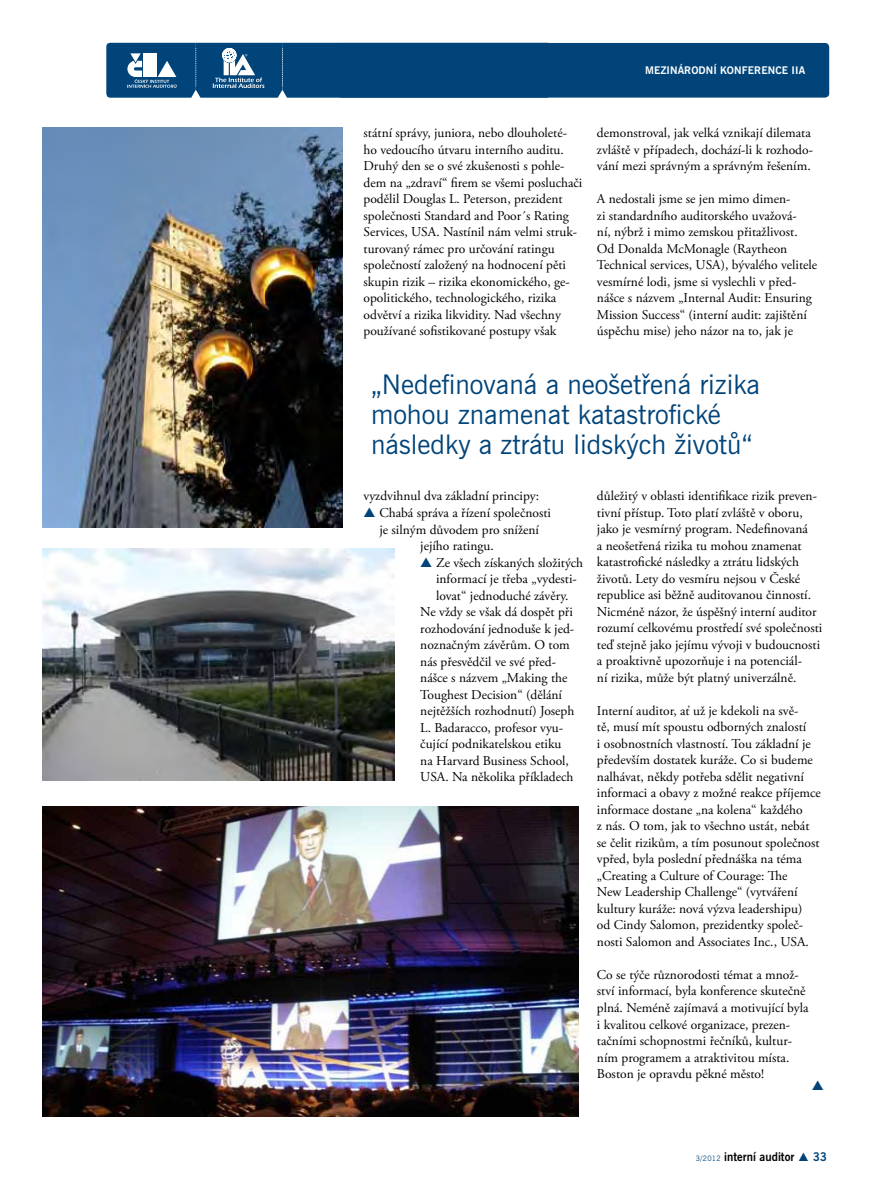
<style>
.page{position:relative;width:893px;height:1191px;background:#fff}
.page>*{position:absolute;margin:0;border:0;box-sizing:border-box;transform-origin:0 0}
.t1{font:27px/30px "News Gothic BT";color:#00447a}
.t2{font:13.5px/16.5px "Adobe Garamond Pro";color:#000}
.t3{font:12px "News Gothic Bd BT";letter-spacing:.005em;color:#000;scale:.95 1}
.t4{font:10.5px "News Gothic Bd BT";letter-spacing:.01em;color:#fff}
.s1{color:#00447a}
.s2{font-family:"News Gothic BT";font-size:7.5px;color:#00447a}
</style>
<div class="page">
<img style="left:43px;top:548px;width:352px;height:233px">
<img style="left:43px;top:128px;width:299px;height:399px">
<img style="left:43px;top:806px;width:535px;height:310px">
<svg style="left:106px;top:43px;width:233px;height:55px;background:#205b8a"></svg>
<div style="left:337px;top:43px;width:492px;height:55px;background:#00447a;border-radius:4px"></div>
<p class="t4" style="left:645px;top:63px;width:151px">MEZINÁRODNÍ KONFERENCE IIA</p>
<p class="t2" style="left:364px;top:125px;width:220px">státní správy, juniora, nebo dlouholeté&shy;ho vedoucího útvaru interního auditu.<br>Druhý den se o své zkušenosti s pohle&shy;dem na „zdraví“ firem se všemi posluchači podělil Douglas L. Peterson, prezident společnosti Standard and Poor´s Rating Services, USA. Nastínil nám velmi struk&shy;turovaný rámec pro určování ratingu společností založený na hodnocení pěti skupin rizik – rizika ekonomického, ge&shy;opolitického, technologického, rizika odvětví a rizika likvidity. Nad všechny používané sofistikované postupy však</p>
<p class="t2" style="left:597px;top:125px;width:218px">demonstroval, jak velká vznikají dilemata zvláště v případech, dochází-li k rozhodo&shy;vání mezi správným a správným řešením.</p>
<p class="t2" style="left:597px;top:191px;width:222px">A nedostali jsme se jen mimo dimen-<br>zi standardního auditorského uvažová-<br>ní, nýbrž i mimo zemskou přitažlivost.<br>Od Donalda McMonagle (Raytheon Technical services, USA), bývalého velitele vesmírné lodi, jsme si vyslechli v před&shy;nášce s názvem „Internal Audit: Ensuring Mission Success“ (interní audit: zajištění úspěchu mise) jeho názor na to, jak je</p>
<h1 class="t1" style="left:371px;top:370px;width:391px">„Nedefinovaná a neošetřená rizika mohou znamenat katastrofické následky a ztrátu lidských životů“</h1>
<p class="t2" style="left:364px;top:488px;width:177px">vyzdvihnul dva základní principy:</p>
<p class="t2" style="left:364px;top:505px;width:189px;text-align:center"><span class="s1">▲</span> Chabá správa a řízení společnosti je silným důvodem pro snížení jejího ratingu.</p>
<p class="t2" style="left:420px;top:554px;width:164px"><span class="s1">▲</span> Ze všech získaných složitých</p>
<p class="t2" style="left:436px;top:571px;width:142px">informací je třeba „vydesti-</p>
<p class="t2" style="left:436px;top:587px;width:134px">lovat“ jednoduché závěry.</p>
<p class="t2" style="left:420px;top:604px;width:154px">Ne vždy se však dá dospět při</p>
<p class="t2" style="left:420px;top:620px;width:155px">rozhodování jednoduše k jed-</p>
<p class="t2" style="left:420px;top:637px;width:151px">noznačným závěrům. O tom</p>
<p class="t2" style="left:420px;top:653px;width:137px">nás přesvědčil ve své před-</p>
<p class="t2" style="left:420px;top:670px;width:149px">nášce s názvem „Making the</p>
<p class="t2" style="left:420px;top:686px;width:143px">Toughest Decision“ (dělání</p>
<p class="t2" style="left:420px;top:703px;width:156px">nejtěžších rozhodnutí) Joseph</p>
<p class="t2" style="left:420px;top:719px;width:144px">L. Badaracco, profesor vyu-</p>
<p class="t2" style="left:420px;top:736px;width:143px">čující podnikatelskou etiku</p>
<p class="t2" style="left:420px;top:752px;width:150px">na Harvard Business School,</p>
<p class="t2" style="left:420px;top:769px;width:155px">USA. Na několika příkladech</p>
<p class="t2" style="left:597px;top:488px;width:227px">důležitý v oblasti identifikace rizik preven&shy;tivní přístup. Toto platí zvláště v oboru, jako je vesmírný program. Nedefinovaná<br>a neošetřená rizika tu mohou znamenat katastrofické následky a ztrátu lidských životů. Lety do vesmíru nejsou v České republice asi běžně auditovanou činností.<br>Nicméně názor, že úspěšný interní auditor rozumí celkovému prostředí své společnosti teď stejně jako jejímu vývoji v budoucnosti a proaktivně upozorňuje i na potenciál-<br>ní rizika, může být platný univerzálně.</p>
<p class="t2" style="left:597px;top:703px;width:225px">Interní auditor, ať už je kdekoli na svě-<br>tě, musí mít spoustu odborných znalostí<br>i osobnostních vlastností. Tou základní je především dostatek kuráže. Co si budeme nalhávat, někdy potřeba sdělit negativní informaci a obavy z možné reakce příjemce informace dostane „na kolena“ každého<br>z nás. O tom, jak to všechno ustát, nebát se čelit rizikům, a tím posunout společnost vpřed, byla poslední přednáška na téma „Creating a Culture of Courage: The<br>New Leadership Challenge“ (vytváření kultury kuráže: nová výzva leadershipu)<br>od Cindy Salomon, prezidentky společ&shy;nosti Salomon and Associates Inc., USA.</p>
<p class="t2" style="left:597px;top:967px;width:213px">Co se týče různorodosti témat a množ&shy;ství informací, byla konference skutečně plná. Neméně zajímavá a motivující byla i kvalitou celkové organizace, prezen&shy;tačními schopnostmi řečníků, kultur&shy;ním programem a atraktivitou místa.<br>Boston je opravdu pěkné město!</p>
<p class="t3" style="left:696px;top:1149px;width:140px"><span class="s2">3/2012</span> INTERNÍ AUDITOR <span class="s1">▲ 33</span></p>
</div>
